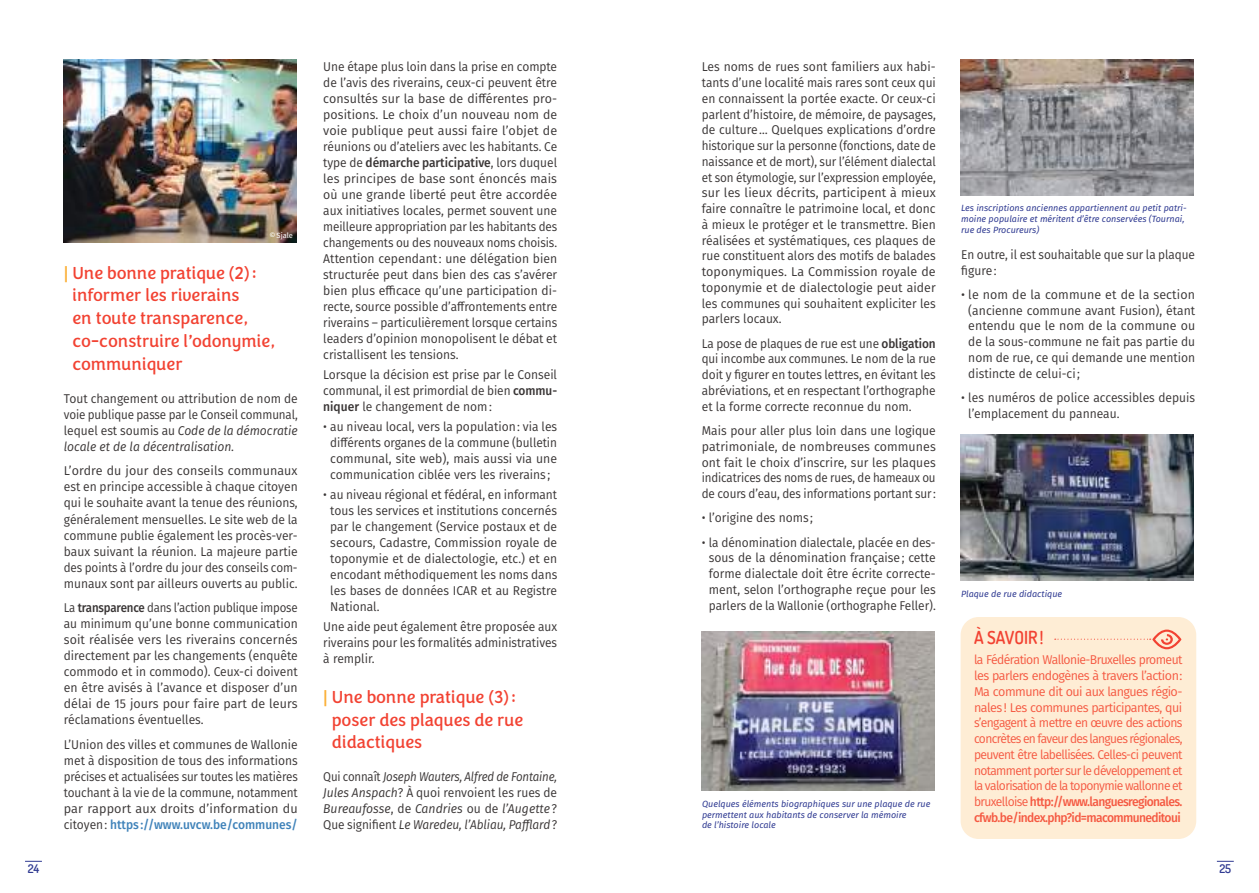
<style>
.page{position:relative;width:1259px;height:893px;background:#fff}
.page>*{position:absolute;margin:0;border:0;box-sizing:border-box;transform-origin:0 0}
.t1{font:18px/22.8px "Congenial";color:#f24232;scale:.95 1}
.t2{font:600 18px "Dosis";color:#f24232;scale:.95 1}
.t3{font:12.75px/15.9px "Fira Sans";color:#393535;text-align:justify;scale:.94 1}
.t4{font:12.75px/16px "Fira Sans";color:#393535;text-align:justify;scale:.95 1}
.t5{font:12.75px/15.8px "Fira Sans";color:#393535;text-align:justify;scale:.96 1}
.t6{font:12.75px/16px "Fira Sans";color:#393535;text-align:justify}
.t7{font:12.75px/15.8px "Fira Sans";letter-spacing:-.05em;color:#f55942;text-align:justify;scale:.96 1}
.t8{font:12.75px/16px "Fira Sans";color:#393535;text-align:justify;scale:.9 1}
.t9{font:12.75px/15.8px "Fira Sans";color:#393535;text-align:justify;scale:.93 1}
.t10{font:italic 12.75px/15.9px "Fira Sans";letter-spacing:-.005em;color:#393535;text-align:justify;scale:.9 1}
.t11{font:600 12px "Dosis";color:#303b92}
.t12{font:italic 9px/10.8px "Fira Sans";color:#303b92}
.t13{font:7.5px "Fira Sans";color:#fff}
.s1{color:#fbae34}
.s2{font-style:italic}
.s3{font-weight:500}
.s4{font-weight:500;color:#3f82b9}
.s5{font-style:normal}
</style>
<div class="page">
<svg style="left:1216px;top:861px;width:17px;height:1px"></svg>
<svg style="left:25px;top:861px;width:17px;height:1px"></svg>
<img style="left:64px;top:60px;width:233px;height:182px">
<img style="left:961px;top:60px;width:233px;height:136px">
<img style="left:961px;top:435px;width:233px;height:145px">
<img style="left:702px;top:631px;width:233px;height:159px">
<div style="left:960px;top:617px;width:236px;height:222px;background:#feedd5;border-radius:18px"></div>
<svg style="left:1054px;top:630px;width:127px;height:19px"></svg>
<p class="t13" style="left:270px;top:229px;width:25px">©Sjale</p>
<h1 class="t1" style="left:72px;top:262px;width:215px;text-indent:-9px"><span class="s1">|</span> Une bonne pratique (2): informer les riverains<br>en toute transparence, co-construire l’odonymie, communiquer</h1>
<p class="t4" style="left:64px;top:390px;width:248px">Tout changement ou attribution de nom de voie publique passe par le Conseil communal, lequel est soumis au <span class="s2">Code de la démocratie locale et de la décentralisation.</span></p>
<p class="t6" style="left:64px;top:463px;width:235px">L’ordre du jour des conseils communaux est en principe accessible à chaque citoyen qui le souhaite avant la tenue des réunions, généralement mensuelles. Le site web de la commune publie également les procès-ver&shy;baux suivant la réunion. La majeure partie des points à l’ordre du jour des conseils com&shy;munaux sont par ailleurs ouverts au public.</p>
<p class="t8" style="left:64px;top:599px;width:261px">La <span class="s3">transparence</span> dans l’action publique impose au minimum qu’une bonne communication soit réalisée vers les riverains concernés directement par les changements (enquête commodo et in commodo). Ceux-ci doivent en être avisés à l’avance et disposer d’un délai de 15 jours pour faire part de leurs réclamations éventuelles.</p>
<p class="t4" style="left:64px;top:736px;width:248px">L’Union des villes et communes de Wallonie met à disposition de tous des informations précises et actualisées sur toutes les matières touchant à la vie de la commune, notamment par rapport aux droits d’information du citoyen: <span class="s4">https ://www.uvcw.be/communes/</span></p>
<p class="t3" style="left:323px;top:59px;width:250px">Une étape plus loin dans la prise en compte de l’avis des riverains, ceux-ci peuvent être consultés sur la base de différentes pro&shy;positions. Le choix d’un nouveau nom de voie publique peut aussi faire l’objet de réunions ou d’ateliers avec les habitants. Ce type de <span class="s3">démarche participative</span>, lors duquel les principes de base sont énoncés mais où une grande liberté peut être accordée aux initiatives locales, permet souvent une meilleure appropriation par les habitants des changements ou des nouveaux noms choisis.<br>Attention cependant: une délégation bien structurée peut dans bien des cas s’avérer bien plus efficace qu’une participation di&shy;recte, source possible d’affrontements entre riverains – particulièrement lorsque certains leaders d’opinion monopolisent le débat et cristallisent les tensions.</p>
<p class="t4" style="left:323px;top:366px;width:248px">Lorsque la décision est prise par le Conseil communal, il est primordial de bien <span class="s3">commu&shy;niquer</span> le changement de nom:</p>
<p class="t4" style="left:323px;top:418px;width:248px;text-align:center">• au niveau local, vers la population: via les différents organes de la commune (bulletin communal, site web), mais aussi via une communication ciblée vers les riverains;</p>
<p class="t3" style="left:330px;top:487px;width:243px;text-indent:-7px">• au niveau régional et fédéral, en informant tous les services et institutions concernés par le changement (Service postaux et de secours, Cadastre, Commission royale de toponymie et de dialectologie, etc.) et en encodant méthodiquement les noms dans les bases de données ICAR et au Registre National.</p>
<p class="t3" style="left:323px;top:619px;width:250px">Une aide peut également être proposée aux riverains pour les formalités administratives à remplir.</p>
<h1 class="t1" style="left:332px;top:686px;width:203px;text-indent:-9px"><span class="s1">|</span> Une bonne pratique (3): poser des plaques de rue didactiques</h1>
<p class="t10" style="left:323px;top:769px;width:261px"><span class="s5">Qui connaît</span> Joseph Wauters, Alfred de Fontaine, Jules Anspach<span class="s5">? À quoi renvoient les rues de </span>Bureaufosse<span class="s5">, de</span> Candries <span class="s5">ou de</span> l’Augette <span class="s5">?<br>Que signifient</span> Le Waredeu, l’Abliau, Pafflard<span class="s5">?</span></p>
<p class="t5" style="left:702px;top:59px;width:245px">Les noms de rues sont familiers aux habi&shy;tants d’une localité mais rares sont ceux qui en connaissent la portée exacte. Or ceux-ci parlent d’histoire, de mémoire, de paysages, de culture… Quelques explications d’ordre historique sur la personne (fonctions, date de naissance et de mort), sur l’élément dialectal et son étymologie, sur l’expression employée, sur les lieux décrits, participent à mieux faire connaître le patrimoine local, et donc à mieux le protéger et le transmettre. Bien réalisées et systématiques, ces plaques de rue constituent alors des motifs de balades toponymiques. La Commission royale de toponymie et de dialectologie peut aider les communes qui souhaitent expliciter les parlers locaux.</p>
<p class="t9" style="left:702px;top:335px;width:253px">La pose de plaques de rue est une <span class="s3">obligation </span>qui incombe aux communes. Le nom de la rue doit y figurer en toutes lettres, en évitant les abréviations, et en respectant l’orthographe et la forme correcte reconnue du nom.</p>
<p class="t4" style="left:702px;top:422px;width:248px">Mais pour aller plus loin dans une logique patrimoniale, de nombreuses communes ont fait le choix d’inscrire, sur les plaques indicatrices des noms de rues, de hameaux ou de cours d’eau, des informations portant sur:</p>
<p class="t4" style="left:702px;top:509px;width:119px">• l’origine des noms;</p>
<p class="t3" style="left:702px;top:534px;width:250px;text-align:center">• la dénomination dialectale, placée en des&shy;sous de la dénomination française; cette forme dialectale doit être écrite correcte&shy;ment, selon l’orthographe reçue pour les parlers de la Wallonie (orthographe Feller).</p>
<p class="t12" style="left:702px;top:798px;width:230px">Quelques éléments biographiques sur une plaque de rue permettent aux habitants de conserver la mémoire<br>de l’histoire locale</p>
<p class="t12" style="left:961px;top:203px;width:227px">Les inscriptions anciennes appartiennent au petit patri&shy;moine populaire et méritent d’être conservées (Tournai, rue des Procureurs)</p>
<p class="t9" style="left:961px;top:246px;width:253px">En outre, il est souhaitable que sur la plaque figure:</p>
<p class="t6" style="left:968px;top:286px;width:228px;text-indent:-7px">• le nom de la commune et de la section (ancienne commune avant Fusion), étant entendu que le nom de la commune ou de la sous-commune ne fait pas partie du nom de rue, ce qui demande une mention distincte de celui-ci;</p>
<p class="t4" style="left:968px;top:389px;width:240px;text-indent:-7px">• les numéros de police accessibles depuis l’emplacement du panneau.</p>
<p class="t12" style="left:961px;top:588px;width:103px">Plaque de rue didactique</p>
<h1 class="t2" style="left:974px;top:626px;width:75px">À SAVOIR!</h1>
<p class="t7" style="left:974px;top:652px;width:219px">la Fédération Wallonie-Bruxelles promeut les parlers endogènes à travers l’action:<br>Ma commune dit oui aux langues régio&shy;nales ! Les communes participantes, qui s’engagent à mettre en œuvre des actions concrètes en faveur des langues régionales, peuvent être labellisées. Celles-ci peuvent notamment porter sur le développement et la valorisation de la toponymie wallonne et bruxelloise <span class="s3">http://www.languesregionales. cfwb.be/index.php?id=macommuneditoui</span></p>
<p class="t11" style="left:28px;top:861px;width:13px">24</p>
<p class="t11" style="left:1219px;top:861px;width:13px">25</p>
</div>
